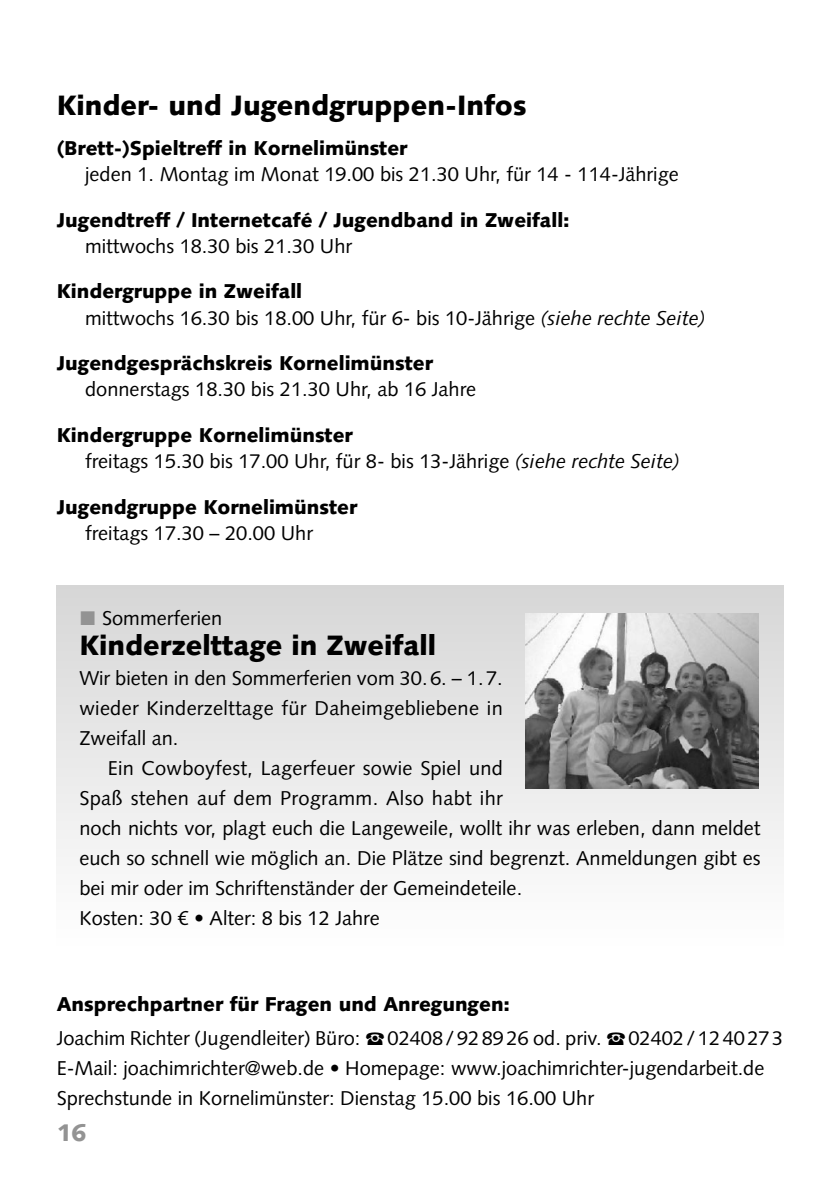
<style>
.page{position:relative;width:840px;height:1191px;background:#fff}
.page>*{position:absolute;margin:0;border:0;box-sizing:border-box;transform-origin:0 0}
.t1{font:900 28px "Syntax LT";color:#000}
.t2{font:900 24px "Syntax LT";color:#939393}
.t3{font:20px/30px "Syntax LT";color:#000}
.t4{font:900 20px "Syntax LT";color:#000}
.s1{font-weight:900}
.s2{font-style:italic}
</style>
<div class="page">
<div style="left:57px;top:586px;width:725px;height:365px;background:linear-gradient(to bottom,#d6d6d6,#fff)"></div>
<img style="left:525px;top:613px;width:233px;height:175px">
<svg style="left:81px;top:611px;width:14px;height:14px"></svg>
<h1 class="t1" style="left:57px;top:89px;width:471px">Kinder- und Jugendgruppen-Infos</h1>
<p class="t4" style="left:57px;top:136px;width:352px">(Brett-)Spieltreff in Kornelimünster</p>
<p class="t3" style="left:85px;top:159px;width:595px">jeden 1. Montag im Monat 19.00 bis 21.30 Uhr, für 14 - 114-Jährige</p>
<p class="t4" style="left:57px;top:208px;width:514px">Jugendtreff / Internetcafé / Jugendband in Zweifall:</p>
<p class="t3" style="left:85px;top:231px;width:268px">mittwochs 18.30 bis 21.30 Uhr</p>
<p class="t3" style="left:85px;top:279px;width:621px;line-height:26px;text-indent:-28px"><span class="s1">Kindergruppe in Zweifall<br></span>mittwochs 16.30 bis 18.00 Uhr, für 6- bis 10-Jährige <span class="s2">(siehe rechte Seite)</span></p>
<p class="t4" style="left:57px;top:351px;width:377px">Jugendgesprächskreis Kornelimünster</p>
<p class="t3" style="left:85px;top:374px;width:392px">donnerstags 18.30 bis 21.30 Uhr, ab 16 Jahre</p>
<p class="t3" style="left:85px;top:422px;width:595px;line-height:26px;text-indent:-28px"><span class="s1">Kindergruppe Kornelimünster<br></span>freitags 15.30 bis 17.00 Uhr, für 8- bis 13-Jährige <span class="s2">(siehe rechte Seite)</span></p>
<p class="t4" style="left:57px;top:495px;width:302px">Jugendgruppe Kornelimünster</p>
<p class="t3" style="left:85px;top:518px;width:229px">freitags 17.30 – 20.00 Uhr</p>
<p class="t3" style="left:102px;top:603px;width:122px">Sommerferien</p>
<h1 class="t1" style="left:79px;top:629px;width:358px">Kinderzelttage in Zweifall</h1>
<p class="t3" style="left:79px;top:663px;width:424px;text-align:justify">Wir bieten in den Sommerferien vom 30. 6. – 1. 7. wieder Kinderzelttage für Daheimgebliebene in Zweifall an.</p>
<p class="t3" style="left:79px;top:753px;width:682px;text-indent:28px">Ein Cowboyfest, Lagerfeuer sowie Spiel und<br>Spaß stehen auf dem Programm. Also habt ihr<br>noch nichts vor, plagt euch die Langeweile, wollt ihr was erleben, dann meldet euch so schnell wie möglich an. Die Plätze sind begrenzt. Anmeldungen gibt es bei mir oder im Schriftenständer der Gemeindeteile.<br>Kosten: 30 € • Alter: 8 bis 12 Jahre</p>
<p class="t4" style="left:57px;top:992px;width:454px">Ansprechpartner für Fragen und Anregungen:</p>
<p class="t3" style="left:57px;top:1023px;width:305px">Joachim Richter (Jugendleiter) Büro:</p>
<p class="t3" style="left:387px;top:1023px;width:215px">02408 / 928926 od. priv.</p>
<p class="t3" style="left:57px;top:1023px;width:727px;text-indent:571px">02402 / 1240273<br>E-Mail: joachimrichter@web.de • Homepage: www.joachimrichter-jugendarbeit.de<br>Sprechstunde in Kornelimünster: Dienstag 15.00 bis 16.00 Uhr</p>
<p class="t2" style="left:57px;top:1118px;width:31px">16</p>
</div>
